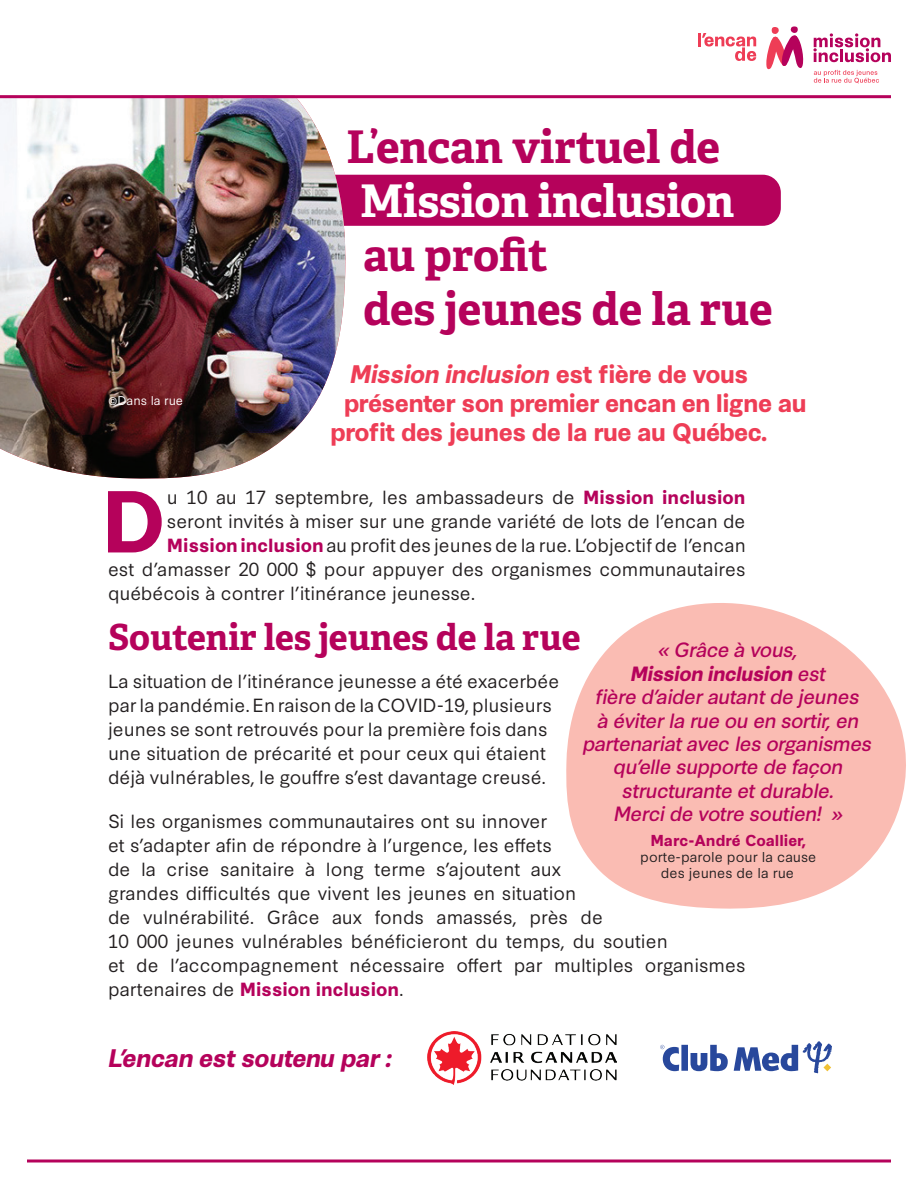
<style>
.page{position:relative;width:918px;height:1188px;background:#fff}
.page>*{position:absolute;margin:0;border:0;box-sizing:border-box;transform-origin:0 0}
.t1{font:700 82.8px "Synthese";color:#b5025b}
.t2{font:700 45px/54px "Adelle PE";letter-spacing:-.005em;color:#b5025b}
.t3{font:700 45px "Adelle PE";letter-spacing:-.005em;color:#fff}
.t4{font:700 36px "Adelle PE";color:#b5025b}
.t5{font:700 24px "Synthese";letter-spacing:-.03em;color:#ee3d56}
.t6{font:italic 700 24px "Synthese";letter-spacing:-.03em;color:#ee3d56}
.t7{font:italic 700 24px "Synthese";letter-spacing:-.03em;color:#b5025b}
.t8{font:italic 19.5px/23.4px "Synthese";letter-spacing:-.03em;color:#b5025b;text-align:center}
.t9{font:18px/24px "Synthese";color:#231f20}
.t10{font:700 15px "Synthese";color:#b5025b}
.t11{font:13.5px/16.2px "Synthese";color:#231f20;text-align:center}
.t12{font:12px "Synthese";color:#fff}
.s1{font-style:normal}
.s2{font-weight:700;color:#b5025b}
.s3{font-weight:700}
</style>
<div class="page">
<div style="left:347px;top:175px;width:434px;height:51px;background:#b5025b"></div>
<img style="left:0;top:98px;width:347px;height:381px">
<hr style="left:0;top:95px;width:891px;height:3px;background:#b5025b">
<svg style="left:566px;top:603px;width:340px;height:306px;fill:#fabcb3"></svg>
<img style="left:427px;top:1032px;width:189px;height:53px">
<svg style="left:660px;top:1041px;width:172px;height:32px"></svg>
<hr style="left:27px;top:1160px;width:864px;height:2px;background:#b5025b">
<svg style="left:766px;top:26px;width:38px;height:43px"></svg>
<svg style="left:813px;top:33px;width:78px;height:29px"></svg>
<svg style="left:814px;top:70px;width:65px;height:13px"></svg>
<svg style="left:698px;top:33px;width:58px;height:28px"></svg>
<p class="t12" style="left:108px;top:391px;width:77px">©Dans la rue</p>
<h2 class="t2" style="left:346px;top:119px;width:375px">L’encan virtuel de</h2>
<h2 class="t3" style="left:360px;top:169px;width:376px">Mission inclusion</h2>
<h2 class="t2" style="left:363px;top:227px;width:411px">au profit<br>des jeunes de la rue</h2>
<h3 class="t6" style="left:350px;top:356px;width:400px">Mission inclusion <span class="s1">est fière de vous</span></h3>
<h3 class="t5" style="left:344px;top:384px;width:464px">présenter son premier encan en ligne au</h3>
<h3 class="t5" style="left:330px;top:413px;width:439px">profit des jeunes de la rue au Québec.</h3>
<h1 class="t1" style="left:101px;top:456px;width:67px">D</h1>
<p class="t9" style="left:167px;top:484px;width:580px">u 10 au 17 septembre, les ambassadeurs de <span class="s2">Mission inclusion</span></p>
<p class="t9" style="left:167px;top:508px;width:580px">seront invités à miser sur une grande variété de lots de l’encan de</p>
<p class="t9" style="left:167px;top:532px;width:580px"><span class="s2">Mission inclusion</span> au profit des jeunes de la rue. L’objectif de l’encan</p>
<p class="t9" style="left:108px;top:556px;width:639px">est d’amasser 20 000 $ pour appuyer des organismes communautaires</p>
<p class="t9" style="left:108px;top:580px;width:369px">québécois à contrer l’itinérance jeunesse.</p>
<h3 class="t4" style="left:108px;top:612px;width:474px">Soutenir les jeunes de la rue</h3>
<p class="t9" style="left:108px;top:668px;width:453px">La situation de l’itinérance jeunesse a été exacerbée par la pandémie. En raison de la COVID-19, plusieurs jeunes se sont retrouvés pour la première fois dans une situation de précarité et pour ceux qui étaient déjà vulnérables, le gouffre s’est davantage creusé.</p>
<p class="t9" style="left:108px;top:808px;width:639px">Si les organismes communautaires ont su innover<br>et s’adapter afin de répondre à l’urgence, les effets<br>de la crise sanitaire à long terme s’ajoutent aux<br>grandes difficultés que vivent les jeunes en situation<br>de vulnérabilité. Grâce aux fonds amassés, près de<br>10 000 jeunes vulnérables bénéficieront du temps, du soutien<br>et de l’accompagnement nécessaire offert par multiples organismes partenaires de <span class="s2">Mission inclusion</span>.</p>
<p class="t8" style="left:583px;top:637px;width:291px">« Grâce à vous,<br><span class="s3">Mission inclusion</span> est<br>fière d’aider autant de jeunes<br>à éviter la rue ou en sortir, en partenariat avec les organismes qu’elle supporte de façon structurante et durable.<br>Merci de votre soutien! »</p>
<p class="t10" style="left:650px;top:828px;width:157px">Marc-André Coallier,</p>
<p class="t11" style="left:640px;top:848px;width:178px">porte-parole pour la cause des jeunes de la rue</p>
<h3 class="t7" style="left:108px;top:1040px;width:285px">L’encan est soutenu par :</h3>
</div>
